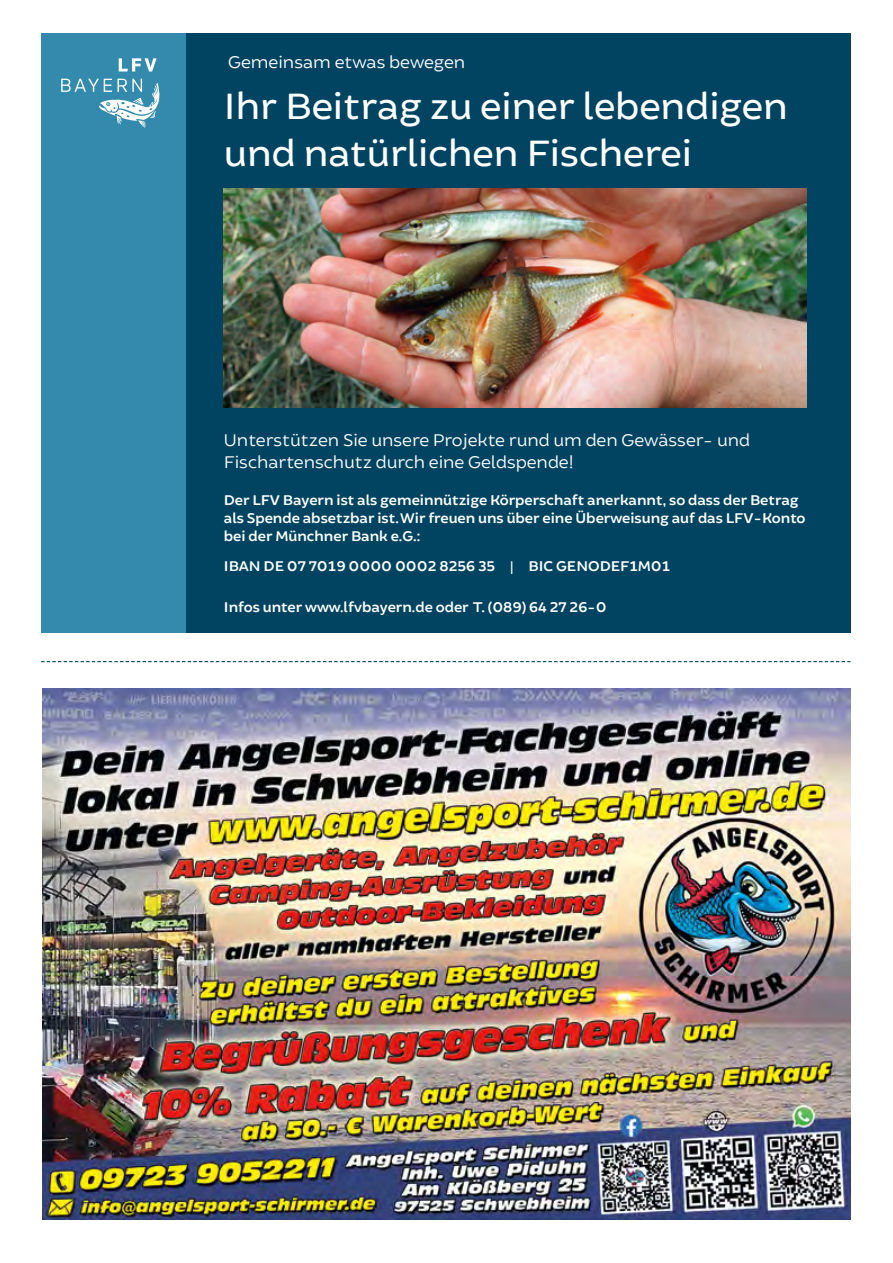
<style>
.page{position:relative;width:893px;height:1263px;background:#fff}
.page>*{position:absolute;margin:0;border:0;box-sizing:border-box;transform-origin:0 0}
.t1{font:39px/46.8px "Brocha";color:#fff}
.t2{font:18px/21.6px "Brocha";color:#fff}
.t3{font:600 15px/18px "Brocha";color:#fff}
</style>
<div class="page">
<img style="left:43px;top:688px;width:807px;height:531px">
<svg style="left:41px;top:661px;width:809px;height:1px"></svg>
<div style="left:41px;top:33px;width:809px;height:599px;background:#004462"></div>
<div style="left:41px;top:33px;width:145px;height:599px;background:#338aac"></div>
<svg style="left:119px;top:58px;width:38px;height:14px"></svg>
<svg style="left:61px;top:79px;width:99px;height:49px"></svg>
<img style="left:224px;top:188px;width:582px;height:220px">
<p class="t2" style="left:228px;top:52px;width:239px">Gemeinsam etwas bewegen</p>
<h1 class="t1" style="left:224px;top:84px;width:565px">Ihr Beitrag zu einer lebendigen und natürlichen Fischerei</h1>
<p class="t2" style="left:224px;top:429px;width:528px">Unterstützen Sie unsere Projekte rund um den Gewässer- und<br>Fischartenschutz durch eine Geldspende!</p>
<p class="t3" style="left:224px;top:492px;width:583px">Der LFV Bayern ist als gemeinnützige Körperschaft anerkannt, so dass der Betrag als Spende absetzbar ist. Wir freuen uns über eine Überweisung auf das LFV-Konto bei der Münchner Bank e.G.:</p>
<p class="t3" style="left:224px;top:558px;width:448px">IBAN DE 07 7019 0000 0002 8256 35 | BIC GENODEF1M01</p>
<p class="t3" style="left:224px;top:598px;width:384px">Infos unter www.lfvbayern.de oder T. (089) 64 27 26-0</p>
</div>
